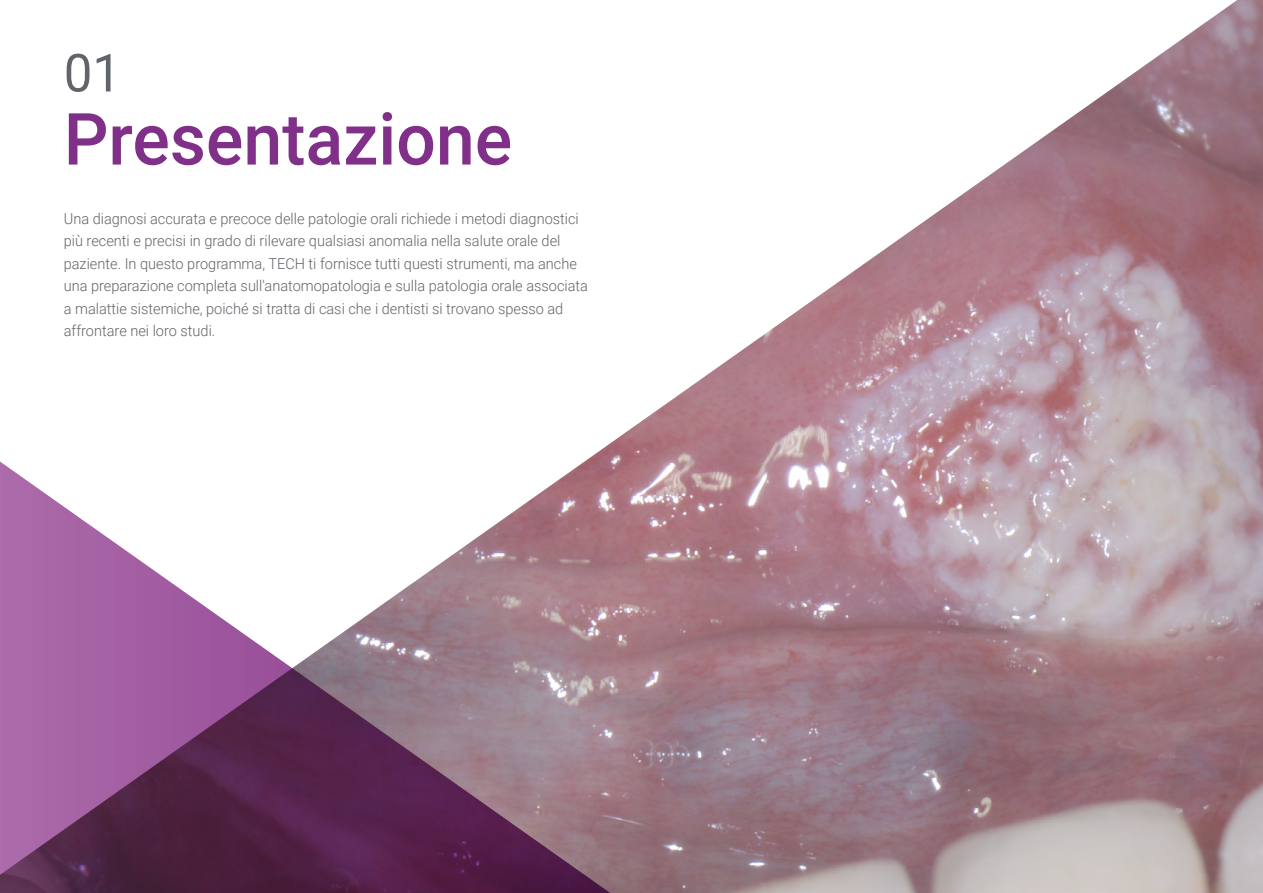
<style>
.page{position:relative;width:1263px;height:893px;background:#fff}
.page>*{position:absolute;margin:0;border:0;box-sizing:border-box;transform-origin:0 0}
.t1{font:500 72px "Roboto";color:#813089}
.t2{font:52.5px "Roboto";color:#61646a}
.t3{font:300 15px/22.5px "Roboto";color:#61646a}
</style>
<div class="page">
<img style="left:606px;top:0;width:657px;height:893px">
<svg style="left:0;top:446px;width:640px;height:447px"></svg>
<h2 class="t2" style="left:64px;top:36px;width:59px">01</h2>
<h1 class="t1" style="left:64px;top:89px;width:450px">Presentazione</h1>
<p class="t3" style="left:64px;top:207px;width:526px">Una diagnosi accurata e precoce delle patologie orali richiede i metodi diagnostici più recenti e precisi in grado di rilevare qualsiasi anomalia nella salute orale del paziente. In questo programma, TECH ti fornisce tutti questi strumenti, ma anche una preparazione completa sull'anatomopatologia e sulla patologia orale associata a malattie sistemiche, poiché si tratta di casi che i dentisti si trovano spesso ad affrontare nei loro studi.</p>
</div>
